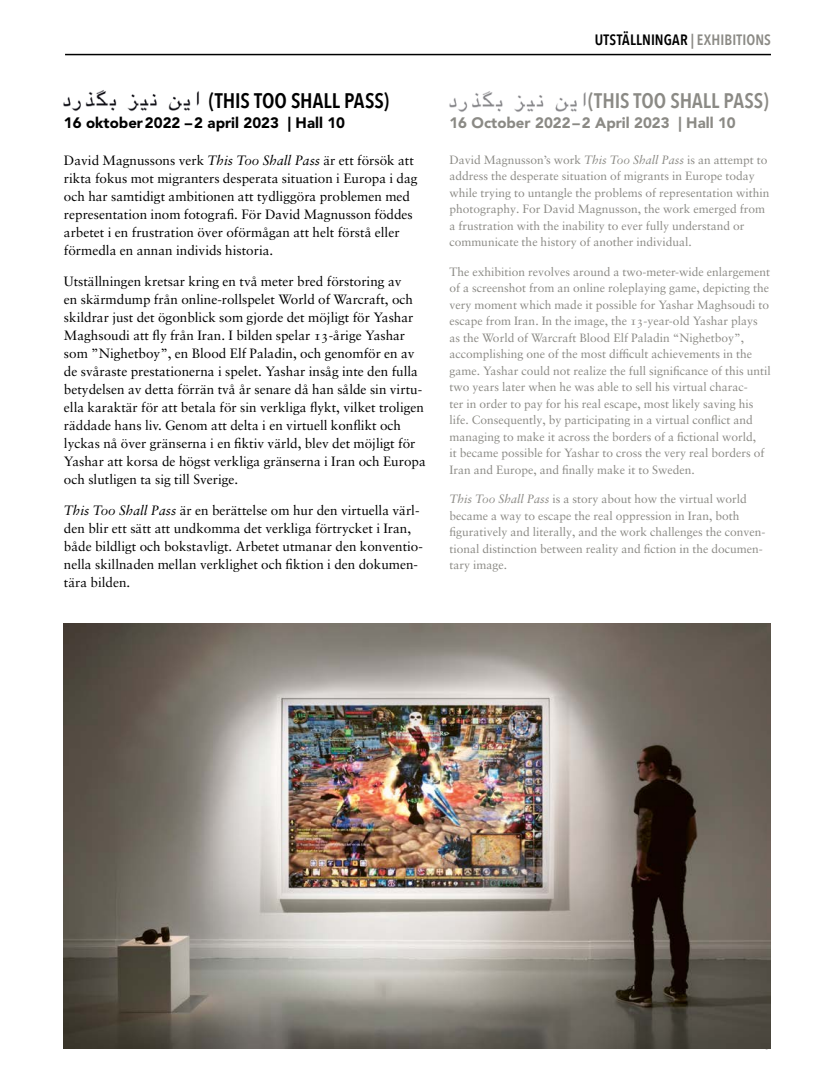
<style>
.page{position:relative;width:825px;height:1085px;background:#fff}
.page>*{position:absolute;margin:0;border:0;box-sizing:border-box;transform-origin:0 0}
.t1{font:600 21px "Avenir Next Condensed";color:#000}
.t2{font:600 21px "Avenir Next Condensed";color:#8b8a85}
.t3{font:900 15px "Avenir LT Std";color:#000}
.t4{font:900 15px "Avenir LT Std";color:#8b8a85}
.t5{font:600 15px "Avenir Next Condensed";letter-spacing:.01em;color:#000}
.t6{font:13.5px/18px "Sabon LT Pro";color:#000}
.t7{font:12px/16.5px "Sabon LT Pro";color:#8b8a85}
.s1{font-style:italic}
.s2{color:#8b8a85}
</style>
<div class="page">
<hr style="left:65px;top:54px;width:706px;height:1px;background:#000">
<img style="left:64px;top:623px;width:707px;height:425px">
<img style="left:63px;top:90px;width:136px;height:22px">
<img style="left:449px;top:91px;width:137px;height:21px">
<h1 class="t1" style="left:209px;top:83px;width:182px">(THIS TOO SHALL PASS)</h1>
<p class="t3" style="left:64px;top:113px;width:283px">16 oktober2022 –2 april 2023 | Hall 10</p>
<p class="t6" style="left:64px;top:151px;width:355px">David Magnussons verk <span class="s1">This Too Shall Pass</span> är ett försök att rikta fokus mot migranters desperata situation i Europa i dag och har samtidigt ambitionen att tydliggöra problemen med representation inom fotografi. För David Magnusson föddes arbetet i en frustration över oförmågan att helt förstå eller förmedla en annan individs historia.</p>
<p class="t6" style="left:64px;top:272px;width:363px">Utställningen kretsar kring en två meter bred förstoring av<br>en skärmdump från online-rollspelet World of Warcraft, och skildrar just det ögonblick som gjorde det möjligt för Yashar Maghsoudi att fly från Iran. I bilden spelar 13-årige Yashar som ”Nighetboy”, en Blood Elf Paladin, och genomför en av de svåraste prestationerna i spelet. Yashar insåg inte den fulla betydelsen av detta förrän två år senare då han sålde sin virtu&shy;ella karaktär för att betala för sin verkliga flykt, vilket troligen räddade hans liv. Genom att delta i en virtuell konflikt och lyckas nå över gränserna i en fiktiv värld, blev det möjligt för Yashar att korsa de högst verkliga gränserna i Iran och Europa och slutligen ta sig till Sverige.</p>
<p class="t6" style="left:64px;top:501px;width:360px"><span class="s1">This Too Shall Pass</span> är en berättelse om hur den virtuella värl&shy;den blir ett sätt att undkomma det verkliga förtrycket i Iran, både bildligt och bokstavligt. Arbetet utmanar den konventio&shy;nella skillnaden mellan verklighet och fiktion i den dokumen&shy;tära bilden.</p>
<p class="t5" style="left:595px;top:27px;width:178px">UTSTÄLLNINGAR <span class="s2">| EXHIBITIONS</span></p>
<h1 class="t2" style="left:588px;top:83px;width:182px">(THIS TOO SHALL PASS)</h1>
<p class="t4" style="left:449px;top:113px;width:288px">16 October 2022–2 April 2023 | Hall 10</p>
<p class="t7" style="left:449px;top:151px;width:322px">David Magnusson’s work <span class="s1">This Too Shall Pass</span> is an attempt to address the desperate situation of migrants in Europe today while trying to untangle the problems of representation within photography. For David Magnusson, the work emerged from a frustration with the inability to ever fully understand or communicate the history of another individual.</p>
<p class="t7" style="left:449px;top:263px;width:323px">The exhibition revolves around a two-meter-wide enlargement of a screenshot from an online roleplaying game, depicting the very moment which made it possible for Yashar Maghsoudi to escape from Iran. In the image, the 13-year-old Yashar plays as the World of Warcraft Blood Elf Paladin “Nighetboy”, accomplishing one of the most difficult achievements in the game. Yashar could not realize the full significance of this until two years later when he was able to sell his virtual charac-<br>ter in order to pay for his real escape, most likely saving his life. Consequently, by participating in a virtual conflict and managing to make it across the borders of a fictional world,<br>it became possible for Yashar to cross the very real borders of Iran and Europe, and finally make it to Sweden.</p>
<p class="t7" style="left:449px;top:490px;width:318px"><span class="s1">This Too Shall Pass</span> is a story about how the virtual world became a way to escape the real oppression in Iran, both figuratively and literally, and the work challenges the conven&shy;tional distinction between reality and fiction in the documen&shy;tary image.</p>
</div>
